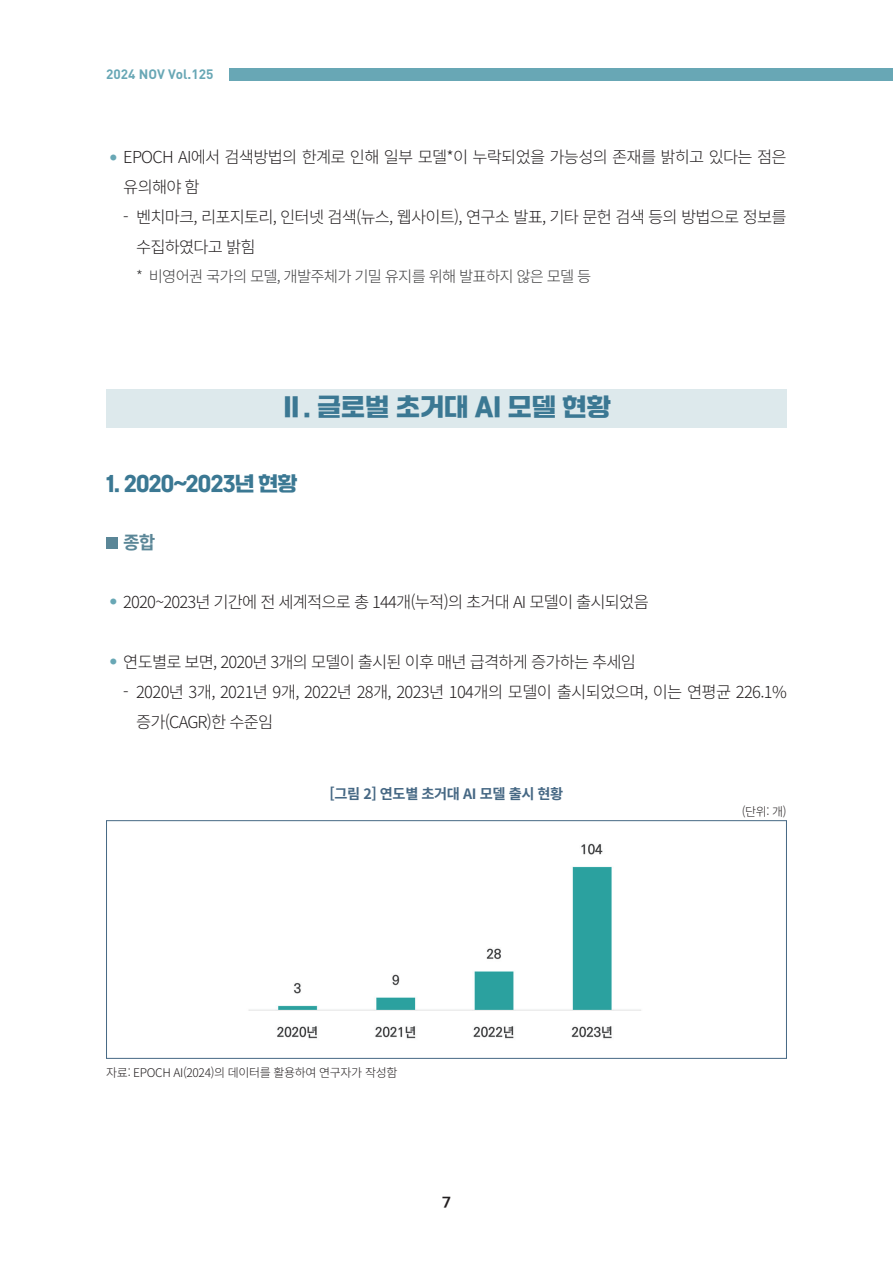
<style>
.page{position:relative;width:893px;height:1263px;background:#fff}
.page>*{position:absolute;margin:0;border:0;box-sizing:border-box;transform-origin:0 0}
.t1{font:24px "Jalnan Gothic";color:#3b7893}
.t2{font:19.5px "Jalnan Gothic";letter-spacing:-.03em;color:#3b7893}
.t3{font:700 18px "Noto Sans CJ Kkr";color:#5a8697}
.t4{font:300 16.5px/30px "Noto Sans CJ Kkr";letter-spacing:-.05em;color:#231f20}
.t5{font:300 15.45px "Noto Sans CJ Kkr";letter-spacing:-.05em;color:#3e3e3f}
.t6{font:15px "SD Gothic Neoa Uni g Bd";color:#231f20}
.t7{font:700 14.25px "Noto Sans CJ Kkr";letter-spacing:-.03em;color:#466884}
.t8{font:700 13.5px "DIN Pro";color:#68a7b5}
.t9{font:300 12px "Noto Sans CJ Kkr";letter-spacing:-.03em;color:#231f20}
</style>
<div class="page">
<div style="left:230px;top:68px;width:663px;height:13px;background:#68a7b5"></div>
<div style="left:106px;top:389px;width:681px;height:38px;background:#dde9ec"></div>
<div style="left:106px;top:537px;width:12px;height:11px;background:#5a8697"></div>
<img style="left:248px;top:843px;width:393px;height:196px">
<div style="left:106px;top:820px;width:681px;height:238px;border:1px solid #466884"></div>
<p class="t8" style="left:106px;top:65px;width:109px">2024 NOV Vol.125</p>
<p class="t4" style="left:123px;top:143px;width:665px;text-indent:-13px"><sup>●</sup> EPOCH AI에서 검색방법의 한계로 인해 일부 모델*이 누락되었을 가능성의 존재를 밝히고 있다는 점은 유의해야 함</p>
<p class="t4" style="left:136px;top:203px;width:652px;text-indent:-13px">- 벤치마크, 리포지토리, 인터넷 검색(뉴스, 웹사이트), 연구소 발표, 기타 문헌 검색 등의 방법으로 정보를 수집하였다고 밝힘</p>
<p class="t5" style="left:136px;top:268px;width:457px">* 비영어권 국가의 모델, 개발주체가 기밀 유지를 위해 발표하지 않은 모델 등</p>
<h1 class="t1" style="left:279px;top:391px;width:332px">Ⅱ. 글로벌 초거대 AI 모델 현황</h1>
<p class="t2" style="left:106px;top:471px;width:192px">1. 2020~2023년 현황</p>
<p class="t3" style="left:123px;top:532px;width:34px">종합</p>
<p class="t4" style="left:110px;top:587px;width:540px"><sup>●</sup> 2020~2023년 기간에 전 세계적으로 총 144개(누적)의 초거대 AI 모델이 출시되었음</p>
<p class="t4" style="left:110px;top:647px;width:527px"><sup>●</sup> 연도별로 보면, 2020년 3개의 모델이 출시된 이후 매년 급격하게 증가하는 추세임</p>
<p class="t4" style="left:136px;top:677px;width:652px;text-indent:-13px">- 2020년 3개, 2021년 9개, 2022년 28개, 2023년 104개의 모델이 출시되었으며, 이는 연평균 226.1% 증가(CAGR)한 수준임</p>
<p class="t7" style="left:330px;top:785px;width:235px">[그림 2] 연도별 초거대 AI 모델 출시 현황</p>
<p class="t9" style="left:106px;top:1065px;width:293px">자료: EPOCH AI(2024)의 데이터를 활용하여 연구자가 작성함</p>
<p class="t6" style="left:442px;top:1195px;width:11px">7</p>
<p class="t9" style="left:742px;top:805px;width:46px">(단위: 개)</p>
</div>
